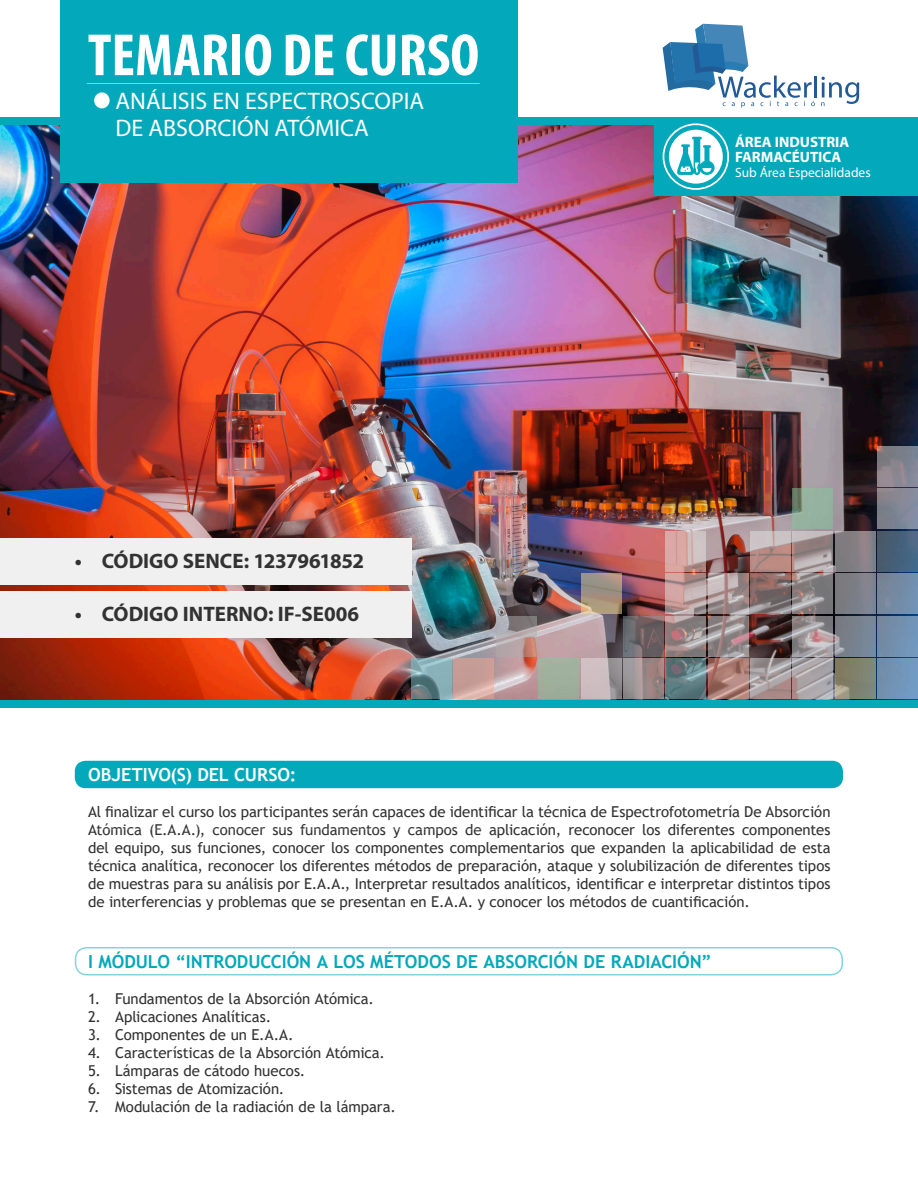
<style>
.page{position:relative;width:918px;height:1188px;background:#fff}
.page>*{position:absolute;margin:0;border:0;box-sizing:border-box;transform-origin:0 0}
.t1{font:700 condensed 60px "Myriad Pro";color:#fff}
.t2{font:24px "Myriad Pro";color:#fff}
.t3{font:700 21px "Myriad Pro";color:#323232}
.MODULO{font:700 18px "Trebuchet MS";letter-spacing:-.005em;color:#03a9ba}
.MODULO2{font:700 18px "Trebuchet MS";letter-spacing:-.005em;color:#fff}
.General{font:15px/18px "Trebuchet MS";letter-spacing:-.005em;color:#323232;text-align:justify}
.t4{font:700 15px "Myriad Pro";color:#fff}
.t5{font:13.5px "Myriad Pro";color:#fff}
</style>
<div class="page">
<div style="left:75px;top:761px;width:768px;height:27px;background:#03a9ba;border-radius:11px"></div>
<img style="left:0;top:126px;width:918px;height:573px">
<div style="left:60px;top:0;width:457px;height:182px;background:#03a9ba"></div>
<hr style="left:814px;top:76px;width:3px;height:22px;background:#235a96">
<svg style="left:663px;top:24px;width:152px;height:84px"></svg>
<svg style="left:821px;top:77px;width:38px;height:29px"></svg>
<div style="left:877px;top:658px;width:41px;height:41px;background:linear-gradient(to right,#728ca8,#729cc6)"></div>
<svg style="left:835px;top:658px;width:41px;height:41px;background:#848571"></svg>
<svg style="left:793px;top:658px;width:40px;height:41px;background:#aca6aa"></svg>
<svg style="left:750px;top:658px;width:41px;height:41px;background:#a79a9b"></svg>
<svg style="left:708px;top:658px;width:41px;height:41px;background:#ad7e75"></svg>
<svg style="left:665px;top:658px;width:41px;height:41px;background:#617c81"></svg>
<svg style="left:623px;top:658px;width:41px;height:41px;background:#9c8c8c"></svg>
<svg style="left:581px;top:658px;width:40px;height:41px;background:#bbafb1"></svg>
<div style="left:538px;top:658px;width:41px;height:41px;background:#9fb09c"></div>
<svg style="left:454px;top:658px;width:40px;height:41px;background:#cca29c"></svg>
<svg style="left:411px;top:658px;width:41px;height:41px;background:#7a9da4"></svg>
<div style="left:877px;top:616px;width:41px;height:40px;background:linear-gradient(to right,#74879f,#7198be)"></div>
<svg style="left:835px;top:616px;width:41px;height:40px;background:#7a8491"></svg>
<svg style="left:793px;top:616px;width:40px;height:40px;background:#a2999c"></svg>
<svg style="left:708px;top:616px;width:41px;height:40px;background:#9b8e8f"></svg>
<svg style="left:665px;top:616px;width:41px;height:40px;background:#9b8a8a"></svg>
<svg style="left:623px;top:616px;width:41px;height:40px;background:#6d6367"></svg>
<svg style="left:496px;top:616px;width:41px;height:40px;background:#a99"></svg>
<div style="left:877px;top:573px;width:41px;height:41px;background:linear-gradient(to right,#788395,#7192b4)"></div>
<div style="left:835px;top:573px;width:41px;height:41px;background:linear-gradient(to right,#78787a,#818696)"></div>
<svg style="left:793px;top:573px;width:40px;height:41px;background:#8d8687"></svg>
<svg style="left:750px;top:573px;width:41px;height:41px;background:#847170"></svg>
<svg style="left:708px;top:573px;width:41px;height:41px;background:#aa9a9b"></svg>
<svg style="left:665px;top:573px;width:41px;height:41px;background:#bc9e9c"></svg>
<svg style="left:581px;top:573px;width:40px;height:41px;background:#a69682"></svg>
<div style="left:877px;top:531px;width:41px;height:41px;background:linear-gradient(to right,#475868,#47698a)"></div>
<svg style="left:835px;top:531px;width:41px;height:41px;background:#847f84"></svg>
<svg style="left:793px;top:531px;width:40px;height:41px;background:#a89c9d"></svg>
<svg style="left:750px;top:531px;width:41px;height:41px;background:#bc9f9b"></svg>
<svg style="left:665px;top:531px;width:41px;height:41px;background:#d0aca9"></svg>
<svg style="left:877px;top:489px;width:41px;height:40px;background:#818594"></svg>
<svg style="left:793px;top:489px;width:40px;height:40px;background:#8eaa97"></svg>
<svg style="left:877px;top:446px;width:41px;height:41px;background:#85838d"></svg>
<div style="left:94px;top:92px;width:16px;height:16px;background:#fff;border-radius:50%"></div>
<hr style="left:87px;top:83px;width:393px;height:1px;background:#fff">
<div style="left:654px;top:117px;width:264px;height:79px;background:#03a9ba"></div>
<div style="left:75px;top:947px;width:768px;height:28px;border:2px solid #03a9ba;border-radius:11px"></div>
<div style="left:0;top:538px;width:411px;height:47px;background:#f0f0f0"></div>
<div style="left:663px;top:123px;width:66px;height:67px;border:2px solid #fff;border-radius:50%"></div>
<svg style="left:669px;top:130px;width:54px;height:54px"></svg>
<div style="left:0;top:591px;width:411px;height:47px;background:#f0f0f0"></div>
<p class="t1" style="left:88px;top:18px;width:393px">TEMARIO DE CURSO</p>
<p class="t2" style="left:116px;top:86px;width:310px">ANÁLISIS EN ESPECTROSCOPIA</p>
<p class="t2" style="left:116px;top:113px;width:255px">DE ABSORCIÓN ATÓMICA</p>
<p class="t3" style="left:75px;top:547px;width:291px">• CÓDIGO SENCE: 1237961852</p>
<p class="t3" style="left:75px;top:600px;width:286px">• CÓDIGO INTERNO: IF-SE006</p>
<p class="t4" style="left:735px;top:132px;width:116px">ÁREA INDUSTRIA</p>
<p class="t4" style="left:735px;top:147px;width:108px">FARMACÉUTICA</p>
<p class="t5" style="left:735px;top:164px;width:137px">Sub Área Especialidades</p>
<p class="MODULO2" style="left:88px;top:764px;width:210px">OBJETIVO(S) DEL CURSO:</p>
<p class="General" style="left:88px;top:803px;width:744px">Al finalizar el curso los participantes serán capaces de identificar la técnica de Espectrofotometría De Absorción Atómica (E.A.A.), conocer sus fundamentos y campos de aplicación, reconocer los diferentes componentes del equipo, sus funciones, conocer los componentes complementarios que expanden la aplicabilidad de esta técnica analítica, reconocer los diferentes métodos de preparación, ataque y solubilización de diferentes tipos de muestras para su análisis por E.A.A., Interpretar resultados analíticos, identificar e interpretar distintos tipos de interferencias y problemas que se presentan en E.A.A. y conocer los métodos de cuantificación.</p>
<p class="MODULO" style="left:88px;top:951px;width:625px">I MÓDULO “INTRODUCCIÓN A LOS MÉTODOS DE ABSORCIÓN DE RADIACIÓN”</p>
<p class="General" style="left:88px;top:990px;width:287px">1. Fundamentos de la Absorción Atómica.</p>
<p class="General" style="left:88px;top:1008px;width:185px">2. Aplicaciones Analíticas.</p>
<p class="General" style="left:88px;top:1026px;width:207px">3. Componentes de un E.A.A.</p>
<p class="General" style="left:88px;top:1044px;width:298px">4. Características de la Absorción Atómica.</p>
<p class="General" style="left:88px;top:1062px;width:219px">5. Lámparas de cátodo huecos.</p>
<p class="General" style="left:88px;top:1080px;width:198px">6. Sistemas de Atomización.</p>
<p class="General" style="left:88px;top:1098px;width:309px">7. Modulación de la radiación de la lámpara.</p>
</div>
